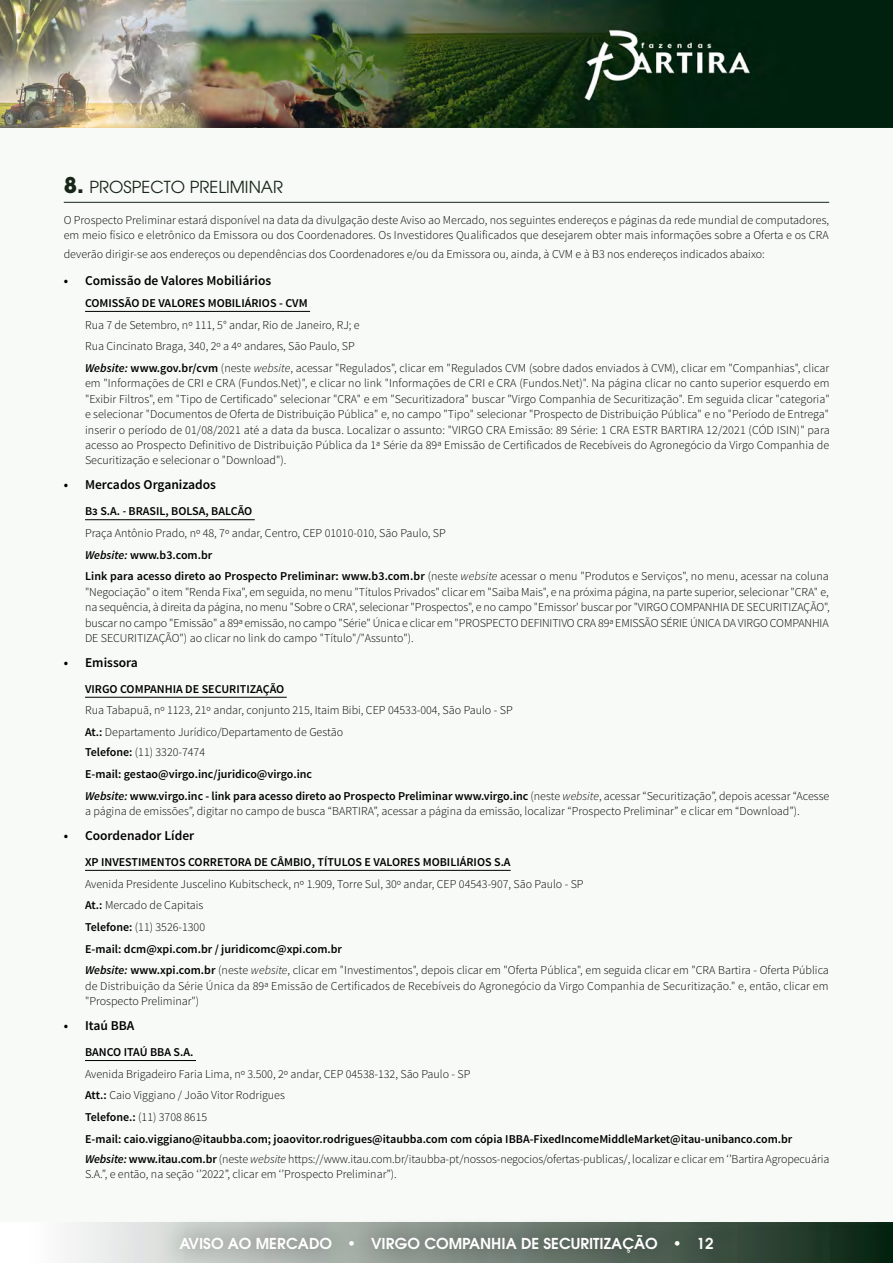
<style>
.page{position:relative;width:893px;height:1263px;background:#fff}
.page>*{position:absolute;margin:0;border:0;box-sizing:border-box;transform-origin:0 0}
.t1{font:16.5px "ITC Avant Garde Pro";color:#172618}
.t2{font:600 15px "ITC Avant Garde Pro";color:#fff}
.t3{font:600 13.5px "Source Sans Pro";color:#000}
.t4{font:300 12px/15.5px "Source Sans Pro";color:#000}
.t5{font:600 12px/21.8px "Source Sans Pro";color:#000}
.s1{font-weight:700;font-size:21.6px}
.s2{font-weight:600;font-style:italic}
.s3{font-weight:600}
.s4{font-style:italic}
.s5{font-weight:300}
.s6{font-weight:300;font-style:italic}
</style>
<div class="page">
<img style="left:0;top:1px;width:893px;height:127px">
<img style="left:68px;top:1222px;width:825px;height:41px">
<div style="left:158px;top:1213px;width:577px;height:50px;background:#000;opacity:.75"></div>
<div style="left:0;top:128px;width:893px;height:1094px;background:#f8faf8"></div>
<hr style="left:64px;top:202px;width:765px;height:1px;background:#172618">
<hr style="left:85px;top:311px;width:225px;height:1px;background:#000">
<hr style="left:85px;top:519px;width:170px;height:1px;background:#000">
<hr style="left:85px;top:697px;width:202px;height:1px;background:#000">
<hr style="left:85px;top:870px;width:426px;height:1px;background:#000">
<hr style="left:85px;top:1060px;width:111px;height:1px;background:#000">
<h1 class="t1" style="left:64px;top:177px;width:221px"><span class="s1">8.</span> PROSPECTO PRELIMINAR</h1>
<p class="t4" style="left:64px;top:212px;width:767px">O Prospecto Preliminar estará disponível na data da divulgação deste Aviso ao Mercado, nos seguintes endereços e páginas da rede mundial de computadores, em meio físico e eletrônico da Emissora ou dos Coordenadores. Os Investidores Qualificados que desejarem obter mais informações sobre a Oferta e os CRA</p>
<p class="t4" style="left:64px;top:246px;width:702px">deverão dirigir-se aos endereços ou dependências dos Coordenadores e/ou da Emissora ou, ainda, à CVM e à B3 nos endereços indicados abaixo:</p>
<p class="t3" style="left:64px;top:272px;width:209px">• Comissão de Valores Mobiliários</p>
<p class="t5" style="left:85px;top:292px;width:224px">COMISSÃO DE VALORES MOBILIÁRIOS - CVM</p>
<p class="t4" style="left:85px;top:314px;width:746px;line-height:21.8px">Rua 7 de Setembro, nº 111, 5° andar, Rio de Janeiro, RJ; e<br>Rua Cincinato Braga, 340, 2º a 4º andares, São Paulo, SP<br><span class="s2">Website:</span> <span class="s3">www.gov.br/cvm</span> (neste <span class="s4">website</span>, acessar "Regulados", clicar em "Regulados CVM (sobre dados enviados à CVM), clicar em "Companhias", clicar</p>
<p class="t4" style="left:85px;top:376px;width:746px;text-align:justify">em "Informações de CRI e CRA (Fundos.Net)", e clicar no link "Informações de CRI e CRA (Fundos.Net)". Na página clicar no canto superior esquerdo em "Exibir Filtros", em "Tipo de Certificado" selecionar "CRA" e em "Securitizadora" buscar "Virgo Companhia de Securitização". Em seguida clicar "categoria" e selecionar "Documentos de Oferta de Distribuição Pública" e, no campo "Tipo" selecionar "Prospecto de Distribuição Pública" e no "Período de Entrega" inserir o período de 01/08/2021 até a data da busca. Localizar o assunto: "VIRGO CRA Emissão: 89 Série: 1 CRA ESTR BARTIRA 12/2021 (CÓD ISIN)" para acesso ao Prospecto Definitivo de Distribuição Pública da 1ª Série da 89ª Emissão de Certificados de Recebíveis do Agronegócio da Virgo Companhia de Securitização e selecionar o "Download").</p>
<p class="t3" style="left:64px;top:476px;width:154px">• Mercados Organizados</p>
<p class="t5" style="left:85px;top:501px;width:169px">B3 S.A. - BRASIL, BOLSA, BALCÃO</p>
<p class="t4" style="left:85px;top:522px;width:745px;line-height:21.8px">Praça Antônio Prado, nº 48, 7º andar, Centro, CEP 01010-010, São Paulo, SP<br><span class="s2">Website:</span> <span class="s3">www.b3.com.br<br>Link para acesso direto ao Prospecto Preliminar: www.b3.com.br</span> (neste <span class="s4">website</span> acessar o menu "Produtos e Serviços", no menu, acessar na coluna</p>
<p class="t4" style="left:85px;top:584px;width:746px;text-align:justify">"Negociação" o item "Renda Fixa", em seguida, no menu "Títulos Privados" clicar em "Saiba Mais", e na próxima página, na parte superior, selecionar "CRA" e, na sequência, à direita da página, no menu "Sobre o CRA", selecionar "Prospectos", e no campo "Emissor' buscar por "VIRGO COMPANHIA DE SECURITIZAÇÃO", buscar no campo "Emissão" a 89ª emissão, no campo "Série" Única e clicar em "PROSPECTO DEFINITIVO CRA 89ª EMISSÃO SÉRIE ÚNICA DA VIRGO COMPANHIA DE SECURITIZAÇÃO") ao clicar no link do campo "Título"/"Assunto").</p>
<p class="t3" style="left:64px;top:654px;width:76px">• Emissora</p>
<p class="t5" style="left:85px;top:678px;width:201px">VIRGO COMPANHIA DE SECURITIZAÇÃO</p>
<p class="t4" style="left:85px;top:700px;width:429px;line-height:21.8px">Rua Tabapuã, nº 1123, 21º andar, conjunto 215, Itaim Bibi, CEP 04533-004, São Paulo - SP<br><span class="s3">At.:</span> Departamento Jurídico/Departamento de Gestão</p>
<p class="t5" style="left:85px;top:742px;width:746px">Telefone: <span class="s5">(11) 3320-7474<br></span>E-mail: gestao@virgo.inc/juridico@virgo.inc<br><span class="s4">Website:</span> www.virgo.inc - link para acesso direto ao Prospecto Preliminar www.virgo.inc <span class="s5">(neste</span> <span class="s6">website</span><span class="s5">, acessar “Securitização”, depois acessar “Acesse</span></p>
<p class="t4" style="left:85px;top:803px;width:716px">a página de emissões”, digitar no campo de busca “BARTIRA”, acessar a página da emissão, localizar “Prospecto Preliminar” e clicar em “Download”).</p>
<p class="t3" style="left:64px;top:827px;width:132px">• Coordenador Líder</p>
<p class="t5" style="left:85px;top:851px;width:427px">XP INVESTIMENTOS CORRETORA DE CÂMBIO, TÍTULOS E VALORES MOBILIÁRIOS S.A</p>
<p class="t4" style="left:85px;top:873px;width:745px;line-height:21.8px">Avenida Presidente Juscelino Kubitscheck, nº 1.909, Torre Sul, 30º andar, CEP 04543-907, São Paulo - SP<br><span class="s3">At.:</span> Mercado de Capitais<br><span class="s3">Telefone:</span> (11) 3526-1300<br><span class="s3">E-mail: dcm@xpi.com.br / juridicomc@xpi.com.br<br></span><span class="s2">Website:</span> <span class="s3">www.xpi.com.br</span> (neste <span class="s4">website</span>, clicar em "Investimentos", depois clicar em "Oferta Pública", em seguida clicar em "CRA Bartira - Oferta Pública</p>
<p class="t4" style="left:85px;top:978px;width:745px">de Distribuição da Série Única da 89ª Emissão de Certificados de Recebíveis do Agronegócio da Virgo Companhia de Securitização." e, então, clicar em "Prospecto Preliminar")</p>
<p class="t3" style="left:64px;top:1017px;width:72px">• Itaú BBA</p>
<p class="t5" style="left:85px;top:1041px;width:110px">BANCO ITAÚ BBA S.A.</p>
<p class="t5" style="left:85px;top:1063px;width:709px"><span class="s5">Avenida Brigadeiro Faria Lima, nº 3.500, 2º andar, CEP 04538-132, São Paulo - SP<br></span>Att.: <span class="s5">Caio Viggiano / João Vitor Rodrigues<br></span>Telefone.: <span class="s5">(11) 3708 8615<br></span>E-mail: caio.viggiano@itaubba.com; joaovitor.rodrigues@itaubba.com com cópia IBBA-FixedIncomeMiddleMarket@itau-unibanco.com.br</p>
<p class="t4" style="left:85px;top:1151px;width:746px"><span class="s2">Website:</span> <span class="s3">www.itau.com.br</span> (neste <span class="s4">website</span> https://www.itau.com.br/itaubba-pt/nossos-negocios/ofertas-publicas/, localizar e clicar em ‘’Bartira Agropecuária<br>S.A.”, e então, na seção ‘’2022”, clicar em ‘’Prospecto Preliminar”).</p>
<p class="t2" style="left:179px;top:1233px;width:536px">AVISO AO MERCADO • VIRGO COMPANHIA DE SECURITIZAÇÃO • 12</p>
</div>
